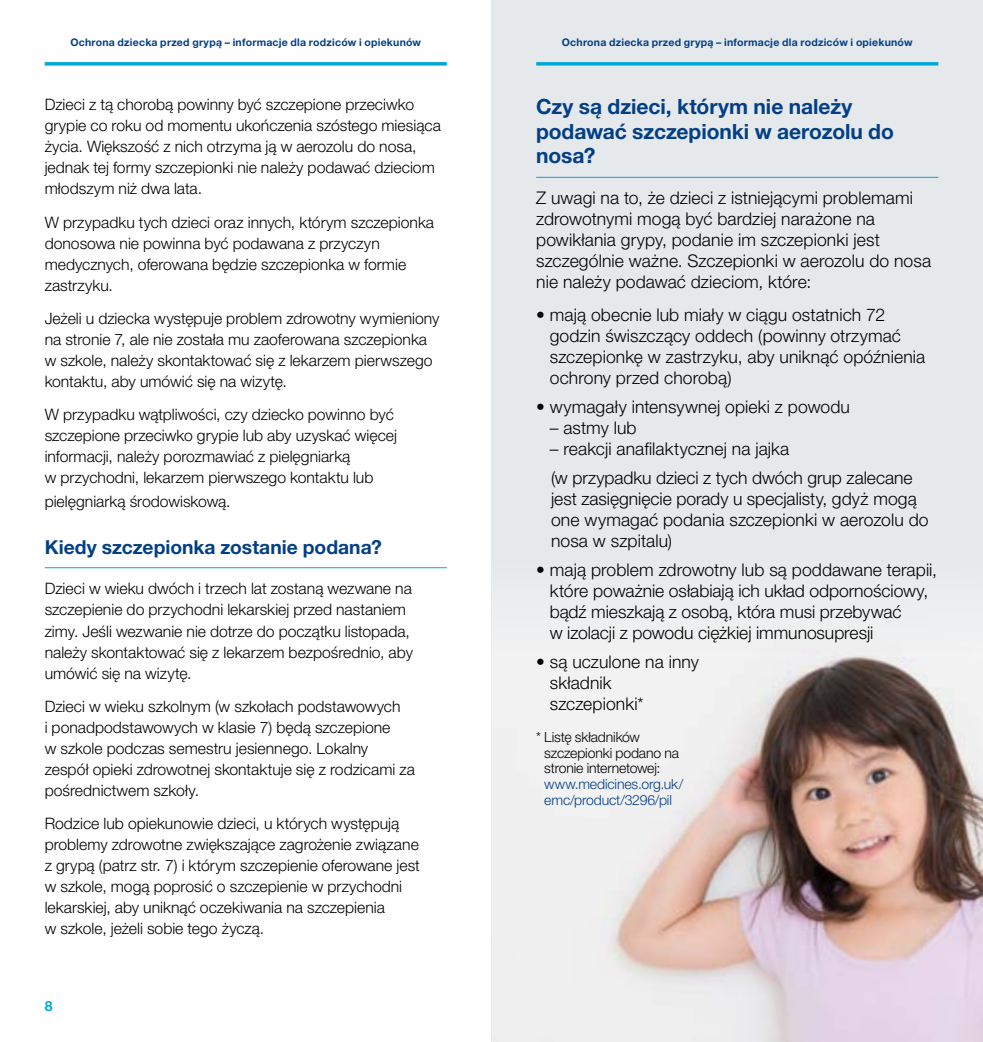
<style>
.page{position:relative;width:983px;height:1042px;background:#fff}
.page>*{position:absolute;margin:0;border:0;box-sizing:border-box;transform-origin:0 0}
.t1{font:700 21px/24.5px "Helvetica Neue LT Pro";letter-spacing:-.005em;color:#033f85}
.t2{font:700 19.25px "Helvetica Neue LT Pro";color:#033f85}
.t3{font:300 17.5px/21px "Helvetica Neue LT Pro";letter-spacing:.005em;color:#000}
.t4{font:300 15.75px/21px "Helvetica Neue LT Pro";color:#000}
.t5{font:300 14px/15.8px "Helvetica Neue LT Pro";letter-spacing:-.01em;color:#000}
.t6{font:300 14px/15.8px "Helvetica Neue LT Pro";letter-spacing:-.01em;color:#033f85}
.t7{font:700 14px "Helvetica Neue LT Pro";color:#00a8d7}
.t8{font:700 10.5px "Helvetica Neue LT Pro";letter-spacing:.02em;color:#033f85}
</style>
<div class="page">
<div style="left:491px;top:0;width:491px;height:1042px;background:#e5e9ec"></div>
<svg style="left:45px;top:62px;width:401px;height:4px;background:#1fb2db"></svg>
<svg style="left:536px;top:62px;width:402px;height:4px;background:#1cafd9"></svg>
<img style="left:492px;top:631px;width:490px;height:411px">
<hr style="left:45px;top:567px;width:401px;height:1px;background:#00a8d7">
<hr style="left:536px;top:177px;width:402px;height:1px;background:#00a8d7">
<p class="t8" style="left:70px;top:36px;width:352px">Ochrona dziecka przed grypą – informacje dla rodziców i opiekunów</p>
<p class="t8" style="left:561px;top:36px;width:352px">Ochrona dziecka przed grypą – informacje dla rodziców i opiekunów</p>
<p class="t4" style="left:45px;top:94px;width:397px">Dzieci z tą chorobą powinny być szczepione przeciwko grypie co roku od momentu ukończenia szóstego miesiąca życia. Większość z nich otrzyma ją w aerozolu do nosa, jednak tej formy szczepionki nie należy podawać dzieciom młodszym niż dwa lata.</p>
<p class="t4" style="left:45px;top:211px;width:391px">W przypadku tych dzieci oraz innych, którym szczepionka donosowa nie powinna być podawana z przyczyn medycznych, oferowana będzie szczepionka w formie zastrzyku.</p>
<p class="t4" style="left:45px;top:307px;width:396px">Jeżeli u dziecka występuje problem zdrowotny wymieniony na stronie 7, ale nie została mu zaoferowana szczepionka w szkole, należy skontaktować się z lekarzem pierwszego kontaktu, aby umówić się na wizytę.</p>
<p class="t4" style="left:45px;top:404px;width:354px">W przypadku wątpliwości, czy dziecko powinno być szczepione przeciwko grypie lub aby uzyskać więcej informacji, należy porozmawiać z pielęgniarką<br>w przychodni, lekarzem pierwszego kontaktu lub</p>
<p class="t4" style="left:45px;top:490px;width:187px">pielęgniarką środowiskową.</p>
<p class="t2" style="left:45px;top:535px;width:339px">Kiedy szczepionka zostanie podana?</p>
<p class="t4" style="left:45px;top:578px;width:370px">Dzieci w wieku dwóch i trzech lat zostaną wezwane na szczepienie do przychodni lekarskiej przed nastaniem zimy. Jeśli wezwanie nie dotrze do początku listopada, należy skontaktować się z lekarzem bezpośrednio, aby umówić się na wizytę.</p>
<p class="t4" style="left:45px;top:695px;width:372px">Dzieci w wieku szkolnym (w szkołach podstawowych<br>i ponadpodstawowych w klasie 7) będą szczepione<br>w szkole podczas semestru jesiennego. Lokalny zespół opieki zdrowotnej skontaktuje się z rodzicami za pośrednictwem szkoły.</p>
<p class="t4" style="left:45px;top:812px;width:376px">Rodzice lub opiekunowie dzieci, u których występują problemy zdrowotne zwiększające zagrożenie związane z grypą (patrz str. 7) i którym szczepienie oferowane jest w szkole, mogą poprosić o szczepienie w przychodni lekarskiej, aby uniknąć oczekiwania na szczepienia<br>w szkole, jeżeli sobie tego życzą.</p>
<p class="t7" style="left:45px;top:997px;width:9px">8</p>
<h1 class="t1" style="left:536px;top:94px;width:359px">Czy są dzieci, którym nie należy podawać szczepionki w aerozolu do nosa?</h1>
<p class="t3" style="left:536px;top:187px;width:396px">Z uwagi na to, że dzieci z istniejącymi problemami zdrowotnymi mogą być bardziej narażone na powikłania grypy, podanie im szczepionki jest szczególnie ważne. Szczepionki w aerozolu do nosa nie należy podawać dzieciom, które:</p>
<p class="t3" style="left:549px;top:304px;width:377px;text-indent:-14px">• mają obecnie lub miały w ciągu ostatnich 72 godzin świszczący oddech (powinny otrzymać szczepionkę w zastrzyku, aby uniknąć opóźnienia ochrony przed chorobą)</p>
<p class="t3" style="left:536px;top:396px;width:315px">• wymagały intensywnej opieki z powodu</p>
<p class="t3" style="left:549px;top:417px;width:88px">– astmy lub</p>
<p class="t3" style="left:549px;top:434px;width:364px;line-height:28.9px">– reakcji anafilaktycznej na jajka<br>(w przypadku dzieci z tych dwóch grup zalecane</p>
<p class="t3" style="left:551px;top:488px;width:379px">jest zasięgnięcie porady u specjalisty, gdyż mogą one wymagać podania szczepionki w aerozolu do nosa w szpitalu)</p>
<p class="t3" style="left:549px;top:559px;width:389px;text-indent:-14px">• mają problem zdrowotny lub są poddawane terapii, które poważnie osłabiają ich układ odpornościowy, bądź mieszkają z osobą, która musi przebywać<br>w izolacji z powodu ciężkiej immunosupresji</p>
<p class="t3" style="left:549px;top:651px;width:150px;text-indent:-14px">• są uczulone na inny składnik szczepionki*</p>
<p class="t5" style="left:544px;top:729px;width:136px;text-indent:-8px">* Listę składników szczepionki podano na stronie internetowej:</p>
<p class="t6" style="left:544px;top:776px;width:140px">www.medicines.org.uk/ emc/product/3296/pil</p>
</div>
